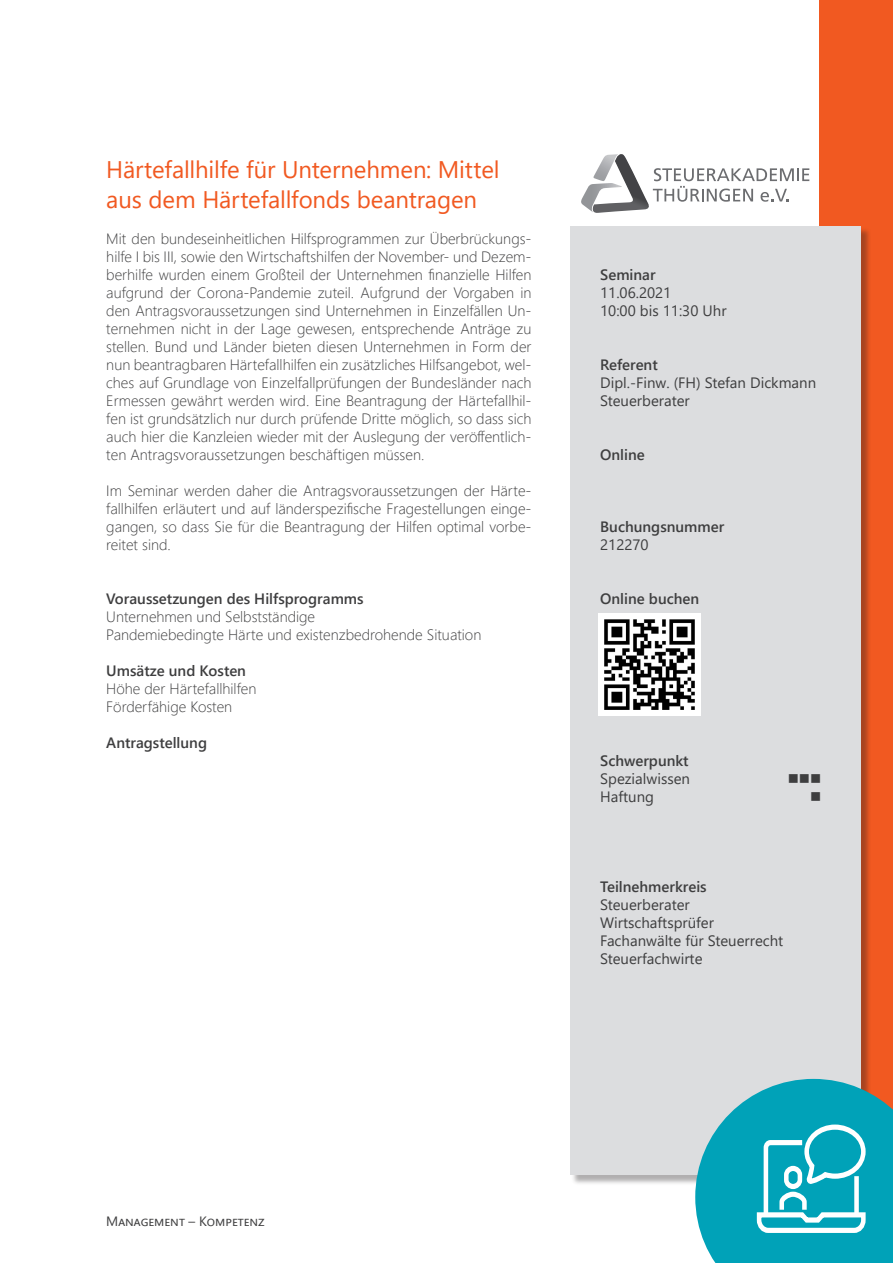
<style>
.page{position:relative;width:893px;height:1263px;background:#fff}
.page>*{position:absolute;margin:0;border:0;box-sizing:border-box;transform-origin:0 0}
.Überschrift-KT5{font:24px/30px "Segoe UI";letter-spacing:-.005em;color:#f15921}
.Fließtext{font:300 15px/18px "Segoe UI";color:#3e3e3f;text-align:justify}
.Fließtext2-Block{font:15px "Segoe UI";color:#3e3e3f}
.Block-Überschriften{font:600 15px "Segoe UI";color:#3e3e3f}
.Fließtext_fett{font:600 15px "Segoe UI";color:#3e3e3f}
.Fließtext2-Block-2{font:15px "Wingdings";color:#3e3e3f}
.t1{font:13.5px "Segoe UI";color:#3e3e3f}
</style>
<div class="page">
<div style="left:820px;top:0;width:73px;height:1263px;background:#f15921"></div>
<div style="left:571px;top:227px;width:300px;height:958px;background:#231f20;opacity:.36"></div>
<div style="left:570px;top:226px;width:291px;height:949px;background:#dcdddf"></div>
<svg style="left:581px;top:154px;width:228px;height:59px"></svg>
<svg style="left:695px;top:1079px;width:198px;height:184px;background:#31afc0"></svg>
<div style="left:784px;top:1166px;width:18px;height:23px;border:5px solid #fff;border-radius:7px"></div>
<img style="left:598px;top:613px;width:103px;height:103px">
<p class="Überschrift-KT5" style="left:106px;top:152px;width:395px">Härtefallhilfe für Unternehmen: Mittel aus dem Härtefallfonds beantragen</p>
<p class="Fließtext" style="left:106px;top:228px;width:427px">Mit den bundeseinheitlichen Hilfsprogrammen zur Überbrückungs&shy;hilfe I bis III, sowie den Wirtschaftshilfen der November- und Dezem&shy;berhilfe wurden einem Großteil der Unternehmen finanzielle Hilfen aufgrund der Corona-Pandemie zuteil. Aufgrund der Vorgaben in den Antragsvoraussetzungen sind Unternehmen in Einzelfällen Un&shy;ternehmen nicht in der Lage gewesen, entsprechende Anträge zu stellen. Bund und Länder bieten diesen Unternehmen in Form der nun beantragbaren Härtefallhilfen ein zusätzliches Hilfsangebot, wel&shy;ches auf Grundlage von Einzelfallprüfungen der Bundesländer nach Ermessen gewährt werden wird. Eine Beantragung der Härtefallhil&shy;fen ist grundsätzlich nur durch prüfende Dritte möglich, so dass sich auch hier die Kanzleien wieder mit der Auslegung der veröffentlich&shy;ten Antragsvoraussetzungen beschäftigen müssen.</p>
<p class="Fließtext" style="left:106px;top:480px;width:427px">Im Seminar werden daher die Antragsvoraussetzungen der Härte&shy;fallhilfen erläutert und auf länderspezifische Fragestellungen einge&shy;gangen, so dass Sie für die Beantragung der Hilfen optimal vorbe&shy;reitet sind.</p>
<p class="Fließtext_fett" style="left:106px;top:584px;width:259px">Voraussetzungen des Hilfsprogramms</p>
<p class="Fließtext" style="left:106px;top:606px;width:210px">Unternehmen und Selbstständige</p>
<p class="Fließtext" style="left:106px;top:624px;width:377px">Pandemiebedingte Härte und existenzbedrohende Situation</p>
<p class="Fließtext_fett" style="left:106px;top:656px;width:141px">Umsätze und Kosten</p>
<p class="Fließtext" style="left:106px;top:678px;width:152px">Höhe der Härtefallhilfen</p>
<p class="Fließtext" style="left:106px;top:696px;width:128px">Förderfähige Kosten</p>
<p class="Fließtext_fett" style="left:106px;top:728px;width:102px">Antragstellung</p>
<p class="Block-Überschriften" style="left:600px;top:260px;width:57px">Seminar</p>
<p class="Fließtext2-Block" style="left:600px;top:278px;width:73px">11.06.2021</p>
<p class="Fließtext2-Block" style="left:600px;top:296px;width:128px">10:00 bis 11:30 Uhr</p>
<p class="Block-Überschriften" style="left:600px;top:350px;width:59px">Referent</p>
<p class="Fließtext2-Block" style="left:600px;top:368px;width:218px">Dipl.-Finw. (FH) Stefan Dickmann</p>
<p class="Fließtext2-Block" style="left:600px;top:386px;width:91px">Steuerberater</p>
<p class="Block-Überschriften" style="left:600px;top:440px;width:46px">Online</p>
<p class="Block-Überschriften" style="left:600px;top:512px;width:126px">Buchungsnummer</p>
<p class="Fließtext2-Block" style="left:600px;top:530px;width:50px">212270</p>
<p class="Block-Überschriften" style="left:600px;top:584px;width:101px">Online buchen</p>
<p class="Block-Überschriften" style="left:600px;top:746px;width:90px">Schwerpunkt</p>
<p class="Fließtext2-Block" style="left:600px;top:764px;width:91px">Spezialwissen</p>
<p class="Fließtext2-Block-2" style="left:788px;top:770px;width:35px">■■■</p>
<p class="Fließtext2-Block" style="left:600px;top:782px;width:55px">Haftung</p>
<p class="Fließtext2-Block-2" style="left:810px;top:788px;width:13px">■</p>
<p class="Block-Überschriften" style="left:600px;top:872px;width:108px">Teilnehmerkreis</p>
<p class="Fließtext2-Block" style="left:600px;top:890px;width:91px">Steuerberater</p>
<p class="Fließtext2-Block" style="left:600px;top:908px;width:115px">Wirtschaftsprüfer</p>
<p class="Fließtext2-Block" style="left:600px;top:926px;width:185px">Fachanwälte für Steuerrecht</p>
<p class="Fließtext2-Block" style="left:600px;top:944px;width:104px">Steuerfachwirte</p>
<p class="t1" style="left:106px;top:1208px;width:160px">Management – Kompetenz</p>
</div>
